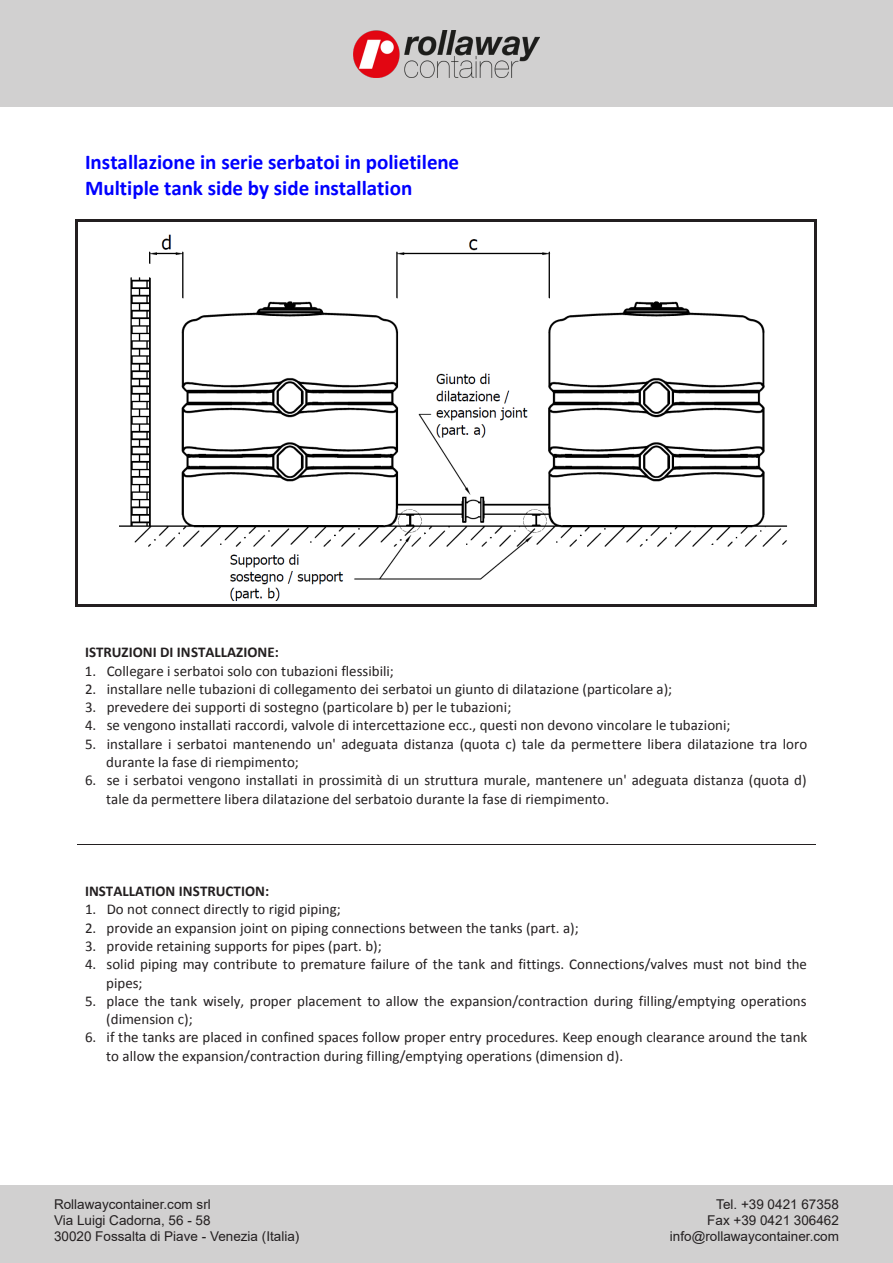
<style>
.page{position:relative;width:893px;height:1263px;background:#fff}
.page>*{position:absolute;margin:0;border:0;box-sizing:border-box;transform-origin:0 0}
.t1{font:700 21px/26px "Calibri";color:#00f}
.t2{font:15px/18.3px "Calibri";color:#231f20}
.t3{font:700 15px "Calibri";color:#231f20}
.t4{font:13.5px/16.2px "Arial";color:#231f20}
</style>
<div class="page">
<img style="left:119px;top:221px;width:676px;height:380px">
<hr style="left:80px;top:219px;width:735px;height:2px;background:#231f20">
<hr style="left:76px;top:221px;width:2px;height:383px;background:#231f20">
<hr style="left:815px;top:221px;width:2px;height:383px;background:#231f20">
<hr style="left:80px;top:604px;width:735px;height:2px;background:#231f20">
<hr style="left:77px;top:844px;width:739px;height:1px;background:#231f20">
<div style="left:598px;top:571px;width:215px;height:32px;background:#fff"></div>
<div style="left:0;top:0;width:893px;height:106px;background:#d1d0d0"></div>
<div style="left:0;top:1185px;width:893px;height:78px;background:#d1d0d0"></div>
<img style="left:354px;top:31px;width:185px;height:46px">
<p class="t1" style="left:85px;top:149px;width:376px">Installazione in serie serbatoi in polietilene<br>Multiple tank side by side installation</p>
<p class="t3" style="left:85px;top:643px;width:195px">ISTRUZIONI DI INSTALLAZIONE:</p>
<p class="t2" style="left:85px;top:661px;width:311px">1. Collegare i serbatoi solo con tubazioni flessibili;</p>
<p class="t2" style="left:85px;top:680px;width:589px">2. installare nelle tubazioni di collegamento dei serbatoi un giunto di dilatazione (particolare a);</p>
<p class="t2" style="left:85px;top:698px;width:428px">3. prevedere dei supporti di sostegno (particolare b) per le tubazioni;</p>
<p class="t2" style="left:85px;top:716px;width:647px">4. se vengono installati raccordi, valvole di intercettazione ecc., questi non devono vincolare le tubazioni;</p>
<p class="t2" style="left:106px;top:735px;width:702px;text-indent:-21px">5. installare i serbatoi mantenendo un' adeguata distanza (quota c) tale da permettere libera dilatazione tra loro durante la fase di riempimento;</p>
<p class="t2" style="left:106px;top:771px;width:702px;text-indent:-21px">6. se i serbatoi vengono installati in prossimità di un struttura murale, mantenere un' adeguata distanza (quota d) tale da permettere libera dilatazione del serbatoio durante la fase di riempimento.</p>
<p class="t3" style="left:85px;top:881px;width:186px">INSTALLATION INSTRUCTION:</p>
<p class="t2" style="left:85px;top:900px;width:257px">1. Do not connect directly to rigid piping;</p>
<p class="t2" style="left:85px;top:918px;width:495px">2. provide an expansion joint on piping connections between the tanks (part. a);</p>
<p class="t2" style="left:85px;top:937px;width:298px">3. provide retaining supports for pipes (part. b);</p>
<p class="t2" style="left:106px;top:955px;width:702px;text-indent:-21px">4. solid piping may contribute to premature failure of the tank and fittings. Connections/valves must not bind the pipes;</p>
<p class="t2" style="left:106px;top:992px;width:702px;text-indent:-21px">5. place the tank wisely, proper placement to allow the expansion/contraction during filling/emptying operations (dimension c);</p>
<p class="t2" style="left:106px;top:1028px;width:703px;text-indent:-21px">6. if the tanks are placed in confined spaces follow proper entry procedures. Keep enough clearance around the tank to allow the expansion/contraction during filling/emptying operations (dimension d).</p>
<p class="t4" style="left:54px;top:1196px;width:247px">Rollawaycontainer.com srl<br>Via Luigi Cadorna, 56 - 58<br>30020 Fossalta di Piave - Venezia (Italia)</p>
<p class="t4" style="left:670px;top:1196px;width:171px;text-align:right">Tel. +39 0421 67358<br>Fax +39 0421 306462 info@rollawaycontainer.com</p>
</div>
